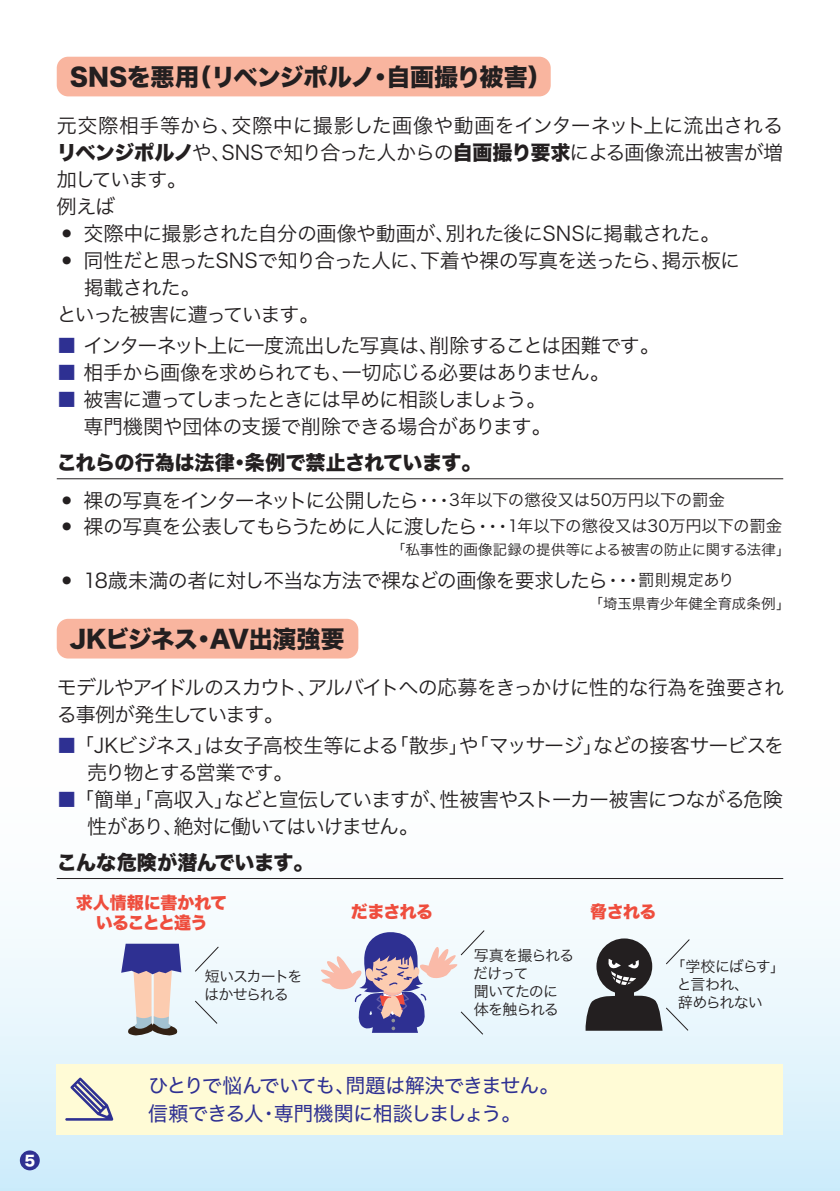
<style>
.page{position:relative;width:840px;height:1191px;background:#fff}
.page>*{position:absolute;margin:0;border:0;box-sizing:border-box;transform-origin:0 0}
.t1{font:24px "Hiragino Sans W8";letter-spacing:-.02em;color:#231f20}
.t2{font:20px/27px "Hiragino Sans W3";letter-spacing:-.04em;color:#231f20}
.t3{font:20px/27px "Hiragino Sans W3";letter-spacing:-.015em;color:#231f20}
.t4{font:20px/27px "Hiragino Sans W3";letter-spacing:-.06em;color:#231f20}
.t5{font:20px/28px "Hiragino Sans W4";letter-spacing:-.04em;color:#2e3092}
.t6{font:20px "Hiragino Sans W3";letter-spacing:-.07em;color:#231f20}
.t7{font:20px "Hiragino Sans W8";letter-spacing:-.015em;color:#231f20}
.t8{font:20px "Hiragino Sans W3";letter-spacing:-.065em;color:#231f20}
.t9{font:17px/20px "Hiragino Sans W8";letter-spacing:-.035em;color:#ef4d3d;text-align:center}
.t10{font:15px/18px "Hiragino Sans W3";letter-spacing:-.07em;color:#231f20}
.t11{font:14.4px "Hiragino Sans W3";letter-spacing:-.005em;color:#231f20}
.t12{font:14px "Hiragino Sans W8";color:#fff}
.s1{font-family:"Hiragino Sans W8"}
.s2{color:#2e3092}
.s3{font-size:16.4px}
</style>
<div class="page">
<div style="left:0;top:723px;width:839px;height:468px;background:linear-gradient(to bottom,#fff,#d4eefa)"></div>
<div style="left:57px;top:57px;width:493px;height:39px;background:#f9b59f;border-radius:11px"></div>
<div style="left:20px;top:1150px;width:20px;height:20px;background:#2e3092;border-radius:50%"></div>
<div style="left:57px;top:619px;width:301px;height:39px;background:#f9b59f;border-radius:11px"></div>
<svg style="left:121px;top:943px;width:60px;height:93px;background:#aaa2b9"></svg>
<svg style="left:194px;top:945px;width:25px;height:27px"></svg>
<svg style="left:194px;top:999px;width:24px;height:25px"></svg>
<svg style="left:664px;top:938px;width:26px;height:27px"></svg>
<div style="left:596px;top:938px;width:56px;height:56px;background:#231f20;border-radius:50%"></div>
<svg style="left:606px;top:958px;width:33px;height:31px"></svg>
<svg style="left:585px;top:995px;width:103px;height:36px;background:#66686a"></svg>
<div style="left:614px;top:989px;width:19px;height:10px;background:#231f20"></div>
<svg style="left:318px;top:929px;width:167px;height:106px"></svg>
<div style="left:57px;top:1063px;width:725px;height:71px;background:#fffbd6"></div>
<svg style="left:65px;top:1077px;width:48px;height:43px"></svg>
<hr style="left:57px;top:478px;width:725px;height:1px;background:#231f20">
<hr style="left:57px;top:878px;width:725px;height:1px;background:#231f20">
<hr style="left:839px;top:57px;width:1px;height:45px;background:#2e3092">
<p class="t1" style="left:70px;top:64px;width:483px">SNSを悪用（リベンジポルノ・自画撮り被害）</p>
<p class="t3" style="left:57px;top:110px;width:727px">元交際相手等から、交際中に撮影した画像や動画をインターネット上に流出される<span class="s1">リベンジポルノ</span>や、SNSで知り合った人からの<span class="s1">自画撮り要求</span>による画像流出被害が増加しています。<br>例えば</p>
<p class="t2" style="left:57px;top:218px;width:664px">• 交際中に撮影された自分の画像や動画が、別れた後にSNSに掲載された。</p>
<p class="t2" style="left:57px;top:245px;width:684px">• 同性だと思ったSNSで知り合った人に、下着や裸の写真を送ったら、掲示板に</p>
<p class="t2" style="left:84px;top:272px;width:119px">掲載された。</p>
<p class="t8" style="left:57px;top:296px;width:264px">といった被害に遭っています。</p>
<p class="t2" style="left:57px;top:330px;width:604px"><span class="s2">■</span> インターネット上に一度流出した写真は、削除することは困難です。</p>
<p class="t2" style="left:57px;top:357px;width:554px"><span class="s2">■</span> 相手から画像を求められても、一切応じる必要はありません。</p>
<p class="t2" style="left:57px;top:384px;width:496px"><span class="s2">■</span> 被害に遭ってしまったときには早めに相談しましょう。　 専門機関や団体の支援で削除できる場合があります。</p>
<p class="t7" style="left:57px;top:451px;width:426px">これらの行為は法律・条例で禁止されています。</p>
<p class="t6" style="left:57px;top:482px;width:669px">• 裸の写真をインターネットに公開したら・・・<span class="s3">3年以下の懲役又は50万円以下の罰金</span></p>
<p class="t2" style="left:57px;top:511px;width:726px">• 裸の写真を公表してもらうために人に渡したら・・・<span class="s3">1年以下の懲役又は30万円以下の罰金</span></p>
<p class="t11" style="left:391px;top:536px;width:400px">「私事性的画像記録の提供等による被害の防止に関する法律」</p>
<p class="t2" style="left:57px;top:565px;width:679px">• 18歳未満の者に対し不当な方法で裸などの画像を要求したら・・・<span class="s3">罰則規定あり</span></p>
<p class="t11" style="left:588px;top:590px;width:203px">「埼玉県青少年健全育成条例」</p>
<p class="t1" style="left:70px;top:625px;width:276px">JKビジネス・AV出演強要</p>
<p class="t2" style="left:57px;top:672px;width:728px">モデルやアイドルのスカウト、アルバイトへの応募をきっかけに性的な行為を強要される事例が発生しています。</p>
<p class="t2" style="left:87px;top:730px;width:697px;text-indent:-31px"><span class="s2">■</span>「JKビジネス」は女子高校生等による「散歩」や「マッサージ」などの接客サービスを売り物とする営業です。</p>
<p class="t4" style="left:87px;top:784px;width:696px;text-indent:-31px"><span class="s2">■</span>「簡単」「高収入」などと宣伝していますが、性被害やストーカー被害につながる危険性があり、絶対に働いてはいけません。</p>
<p class="t7" style="left:57px;top:851px;width:258px">こんな危険が潜んでいます。</p>
<p class="t9" style="left:76px;top:892px;width:153px">求人情報に書かれていることと違う</p>
<p class="t10" style="left:204px;top:966px;width:99px">短いスカートをはかせられる</p>
<p class="t9" style="left:351px;top:902px;width:84px">だまされる</p>
<p class="t10" style="left:473px;top:945px;width:102px">写真を撮られるだけって<br>聞いてたのに体を触られる</p>
<p class="t9" style="left:590px;top:902px;width:68px">脅される</p>
<p class="t10" style="left:676px;top:956px;width:110px;text-indent:-6px">「学校にばらす」と言われ、<br>辞められない</p>
<p class="t12" style="left:25px;top:1152px;width:12px">5</p>
<p class="t5" style="left:128px;top:1070px;width:432px">　ひとりで悩んでいても、問題は解決できません。　信頼できる人・専門機関に相談しましょう。</p>
</div>
